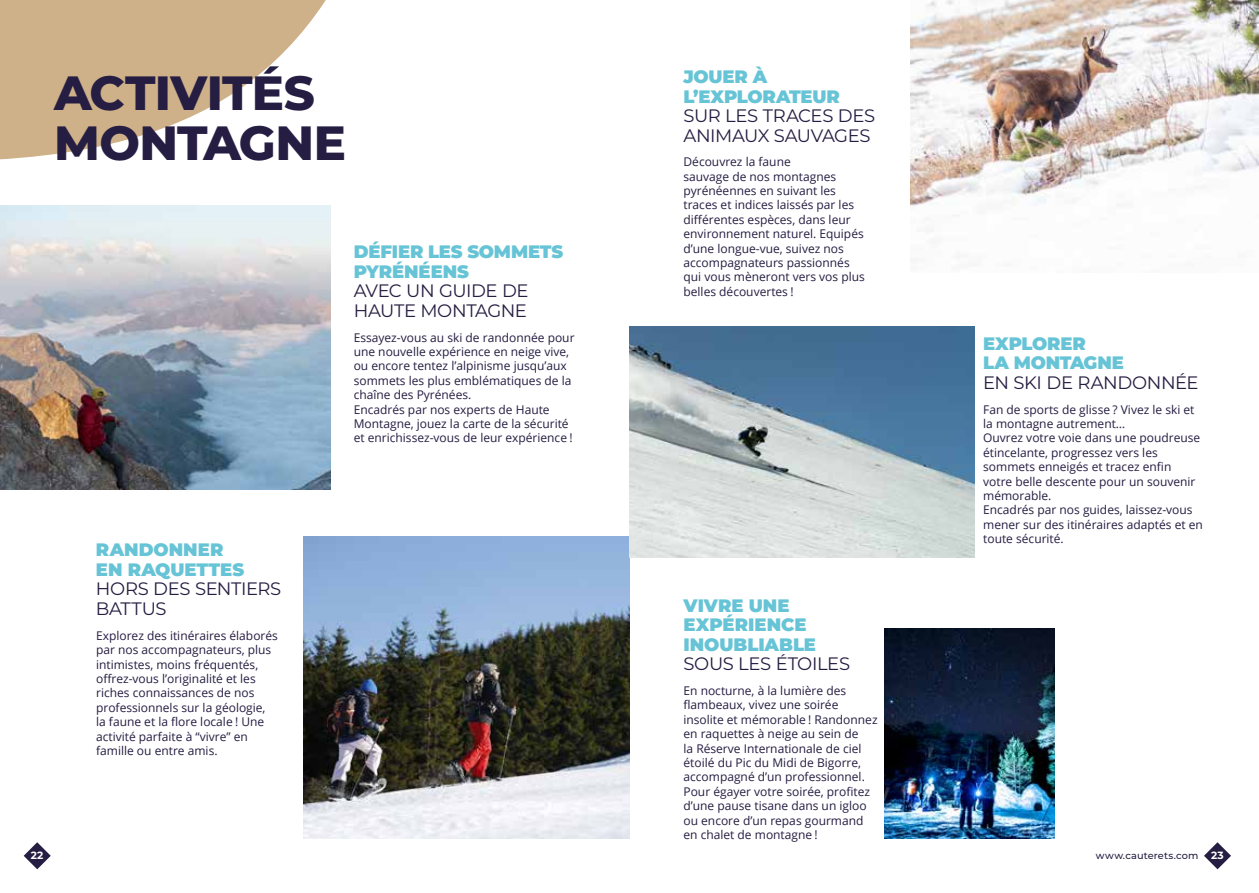
<style>
.page{position:relative;width:1259px;height:893px;background:#fff}
.page>*{position:absolute;margin:0;border:0;box-sizing:border-box;transform-origin:0 0}
.t1{font:800 48px/49.5px "Montserrat";letter-spacing:-.01em;color:#261d42}
.t2{font:900 18px/19.5px "Montserrat";letter-spacing:-.005em;color:#66c4d6}
.t3{font:18px/19.5px "Montserrat";letter-spacing:-.02em;color:#261d42}
.t4{font:12px/14.4px "Open Sans";color:#261d42}
.t5{font:700 10.5px "Montserrat";color:#fff}
.t6{font:500 9.75px "Montserrat";letter-spacing:.015em;color:#261d42}
.s1{font-weight:700;font-size:10.5px;color:#fff}
</style>
<div class="page">
<svg style="left:24px;top:842px;width:27px;height:27px"></svg>
<svg style="left:1204px;top:842px;width:27px;height:27px"></svg>
<svg style="left:0;top:0;width:326px;height:160px;fill:#cfb189"></svg>
<img style="left:0;top:205px;width:330px;height:285px">
<img style="left:303px;top:537px;width:326px;height:302px">
<img style="left:910px;top:0;width:349px;height:220px">
<img style="left:629px;top:327px;width:345px;height:231px">
<img style="left:884px;top:628px;width:170px;height:211px">
<h1 class="t1" style="left:54px;top:66px;width:294px">ACTIVITÉS<br>MONTAGNE</h1>
<h2 class="t2" style="left:354px;top:241px;width:211px">DÉFIER LES SOMMETS<br>PYRÉNÉENS</h2>
<h2 class="t3" style="left:354px;top:280px;width:176px">AVEC UN GUIDE DE<br>HAUTE MONTAGNE</h2>
<p class="t4" style="left:354px;top:330px;width:222px">Essayez-vous au ski de randonnée pour une nouvelle expérience en neige vive, ou encore tentez l’alpinisme jusqu’aux sommets les plus emblématiques de la chaîne des Pyrénées.<br>Encadrés par nos experts de Haute Montagne, jouez la carte de la sécurité et enrichissez-vous de leur expérience !</p>
<h2 class="t2" style="left:96px;top:539px;width:150px">RANDONNER<br>EN RAQUETTES</h2>
<h2 class="t3" style="left:96px;top:579px;width:187px">HORS DES SENTIERS<br>BATTUS</h2>
<p class="t4" style="left:96px;top:628px;width:183px">Explorez des itinéraires élaborés par nos accompagnateurs, plus intimistes, moins fréquentés, offrez-vous l’originalité et les riches connaissances de nos professionnels sur la géologie, la faune et la flore locale ! Une activité parfaite à “vivre” en famille ou entre amis.</p>
<h2 class="t2" style="left:683px;top:66px;width:158px">JOUER À<br>L’EXPLORATEUR</h2>
<h2 class="t3" style="left:683px;top:106px;width:193px">SUR LES TRACES DES<br>ANIMAUX SAUVAGES</h2>
<p class="t4" style="left:683px;top:154px;width:183px">Découvrez la faune<br>sauvage de nos montagnes pyrénéennes en suivant les traces et indices laissés par les différentes espèces, dans leur environnement naturel. Equipés d’une longue-vue, suivez nos accompagnateurs passionnés qui vous mèneront vers vos plus belles découvertes !</p>
<h2 class="t2" style="left:683px;top:594px;width:134px">VIVRE UNE<br>EXPÉRIENCE<br>INOUBLIABLE</h2>
<h2 class="t3" style="left:683px;top:653px;width:168px">SOUS LES ÉTOILES</h2>
<p class="t4" style="left:683px;top:683px;width:196px">En nocturne, à la lumière des flambeaux, vivez une soirée insolite et mémorable ! Randonnez en raquettes à neige au sein de<br>la Réserve Internationale de ciel étoilé du Pic du Midi de Bigorre, accompagné d’un professionnel.<br>Pour égayer votre soirée, profitez d’une pause tisane dans un igloo ou encore d’un repas gourmand en chalet de montagne !</p>
<h2 class="t2" style="left:983px;top:332px;width:142px">EXPLORER<br>LA MONTAGNE</h2>
<h2 class="t3" style="left:983px;top:372px;width:217px">EN SKI DE RANDONNÉE</h2>
<p class="t4" style="left:983px;top:402px;width:221px">Fan de sports de glisse ? Vivez le ski et la montagne autrement…<br>Ouvrez votre voie dans une poudreuse étincelante, progressez vers les sommets enneigés et tracez enfin votre belle descente pour un souvenir mémorable.<br>Encadrés par nos guides, laissez-vous mener sur des itinéraires adaptés et en toute sécurité.</p>
<p class="t5" style="left:31px;top:848px;width:14px">22</p>
<p class="t6" style="left:1095px;top:849px;width:130px">www.cauterets.com <span class="s1">23</span></p>
</div>
